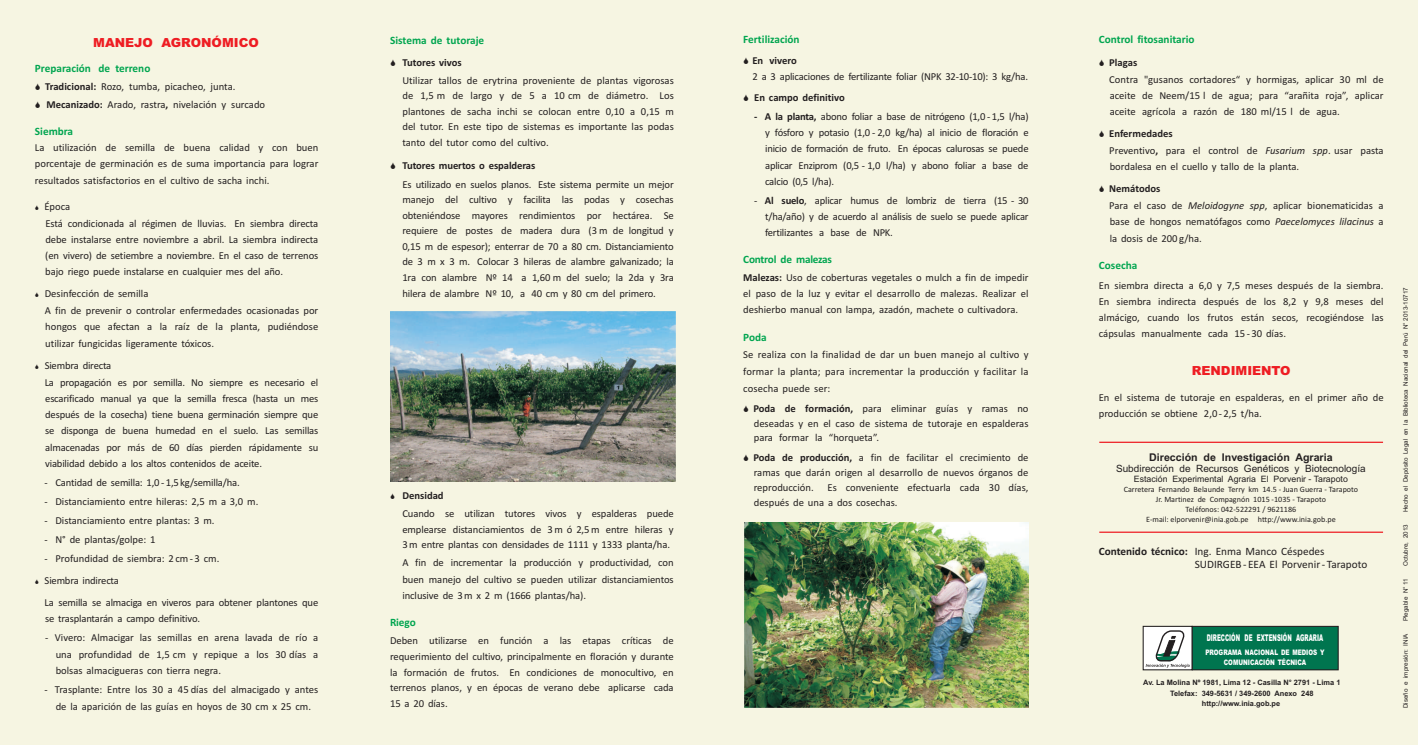
<style>
.page{position:relative;width:1418px;height:745px;background:#fff}
.page>*{position:absolute;margin:0;border:0;box-sizing:border-box;transform-origin:0 0}
.t1{font:900 12.5px "Arial";color:#ee1d23}
.t2{font:700 11.25px "Calibri";color:#00a54f}
.t3{font:11.25px/13.8px "Calibri";color:#231f20}
.t4{font:700 11.25px "Calibri";letter-spacing:-.02em;color:#00a54f}
.t5{font:10.62px/16.2px "Calibri";letter-spacing:-.01em;color:#231f20;text-align:justify}
.t6{font:700 10.62px "Calibri";color:#231f20}
.t7{font:700 10.62px "Arial";color:#231f20}
.t8{font:10px "Arial";color:#231f20}
.t9{font:900 9.25px "Arial";color:#fff;scale:.57 1}
.t10{font:8.75px "Arial";color:#231f20}
.t11{font:8.12px/9.9px "Calibri";color:#231f20;text-align:center}
.t12{font:900 7.62px/9.6px "Arial";color:#fff;text-align:center;scale:.75 1}
.t13{font:700 7.38px/11.6px "Arial";color:#231f20;text-align:center}
.t14{font:6.25px "Arial";color:#231f20}
.s1{font-weight:700}
.s2{font-style:italic}
</style>
<div class="page">
<div style="left:0;top:0;width:1417px;height:744px;background:#f6f5e2"></div>
<img style="left:390px;top:311px;width:285px;height:170px">
<img style="left:744px;top:522px;width:284px;height:185px">
<hr style="left:1099px;top:441px;width:283px;height:1px;background:#ee1d23">
<hr style="left:1099px;top:531px;width:283px;height:1px;background:#ee1d23">
<svg style="left:1142px;top:625px;width:197px;height:45px;background:#37896e"></svg>
<p class="t1" style="left:93px;top:38px;width:167px">MANEJO AGRONÓMICO</p>
<p class="t2" style="left:1098px;top:35px;width:97px">Control fitosanitario</p>
<p class="t2" style="left:743px;top:35px;width:58px">Fertilización</p>
<p class="t2" style="left:390px;top:36px;width:96px">Sistema de tutoraje</p>
<p class="t6" style="left:402px;top:57px;width:61px">Tutores vivos</p>
<p class="t5" style="left:402px;top:73px;width:273px;line-height:15.6px">Utilizar tallos de erytrina proveniente de plantas vigorosas de 1,5 m de largo y de 5 a 10 cm de diámetro. Los plantones de sacha inchi se colocan entre 0,10 a 0,15 m del tutor. En este tipo de sistemas es importante las podas tanto del tutor como del cultivo.</p>
<p class="t6" style="left:402px;top:161px;width:134px">Tutores muertos o espalderas</p>
<p class="t5" style="left:402px;top:177px;width:273px;line-height:15.6px">Es utilizado en suelos planos. Este sistema permite un mejor manejo del cultivo y facilita las podas y cosechas obteniéndose mayores rendimientos por hectárea. Se requiere de postes de madera dura (3 m de longitud y 0,15 m de espesor); enterrar de 70 a 80 cm. Distanciamiento de 3 m x 3 m. Colocar 3 hileras de alambre galvanizado; la 1ra con alambre Nº 14 a 1,60 m del suelo; la 2da y 3ra hilera de alambre Nº 10, a 40 cm y 80 cm del primero.</p>
<p class="t6" style="left:752px;top:56px;width:46px">En vivero</p>
<p class="t5" style="left:752px;top:69px;width:277px">2 a 3 aplicaciones de fertilizante foliar (NPK 32-10-10): 3 kg/ha.</p>
<p class="t6" style="left:754px;top:93px;width:92px">En campo definitivo</p>
<p class="t5" style="left:765px;top:109px;width:265px;text-indent:-11px"><span class="s1">- A la planta,</span> abono foliar a base de nitrógeno (1,0 - 1,5 l/ha) y fósforo y potasio (1,0 - 2,0 kg/ha) al inicio de floración e inicio de formación de fruto. En épocas calurosas se puede aplicar Enziprom (0,5 - 1,0 l/ha) y abono foliar a base de calcio (0,5 l/ha).</p>
<p class="t5" style="left:765px;top:193px;width:265px;text-indent:-11px">- <span class="s1">Al suelo</span>, aplicar humus de lombriz de tierra (15 - 30 t/ha/año) y de acuerdo al análisis de suelo se puede aplicar fertilizantes a base de NPK.</p>
<p class="t5" style="left:743px;top:270px;width:287px"><span class="s1">Malezas:</span> Uso de coberturas vegetales o mulch a fin de impedir el paso de la luz y evitar el desarrollo de malezas. Realizar el deshierbo manual con lampa, azadón, machete o cultivadora.</p>
<p class="t5" style="left:743px;top:347px;width:287px;line-height:16.9px">Se realiza con la finalidad de dar un buen manejo al cultivo y formar la planta; para incrementar la producción y facilitar la cosecha puede ser:</p>
<p class="t5" style="left:753px;top:401px;width:277px;line-height:14.9px"><span class="s1">Poda de formación,</span> para eliminar guías y ramas no deseadas y en el caso de sistema de tutoraje en espalderas para formar la “horqueta”.</p>
<p class="t5" style="left:753px;top:450px;width:277px;line-height:14.9px"><span class="s1">Poda de producción,</span> a fin de facilitar el crecimiento de ramas que darán origen al desarrollo de nuevos órganos de reproducción.</p>
<p class="t6" style="left:1109px;top:58px;width:29px">Plagas</p>
<p class="t5" style="left:1109px;top:72px;width:276px">Contra "gusanos cortadores“ y hormigas, aplicar 30 ml de aceite de Neem/15 l de agua; para “arañita roja”, aplicar aceite agrícola a razón de 180 ml/15 l de agua.</p>
<p class="t5" style="left:1109px;top:126px;width:276px;text-align:left"><span class="s1">Enfermedades<br></span>Preventivo<span class="s1">,</span> para el control de <span class="s2">Fusarium spp</span>. usar pasta bordalesa en el cuello y tallo de la planta.</p>
<p class="t5" style="left:1109px;top:181px;width:276px;text-align:left"><span class="s1">Nemátodos<br></span>Para el caso de <span class="s2">Meloidogyne spp</span>, aplicar bionematicidas a base de hongos nematófagos como <span class="s2">Paecelomyces lilacinus</span> a la dosis de 200 g/ha.</p>
<p class="t5" style="left:1098px;top:277px;width:286px">En siembra directa a 6,0 y 7,5 meses después de la siembra.<br>En siembra indirecta después de los 8,2 y 9,8 meses del almácigo, cuando los frutos están secos, recogiéndose las cápsulas manualmente cada 15 - 30 días.</p>
<p class="t2" style="left:35px;top:63px;width:117px">Preparación de terreno</p>
<p class="t5" style="left:45px;top:78px;width:221px;line-height:18.1px"><span class="s1">Tradicional:</span> Rozo, tumba, picacheo, junta.<br><span class="s1">Mecanizado:</span> Arado, rastra<span class="s1">,</span> nivelación y surcado</p>
<p class="t5" style="left:35px;top:140px;width:285px">La utilización de semilla de buena calidad y con buen porcentaje de germinación es de suma importancia para lograr resultados satisfactorios en el cultivo de sacha inchi.</p>
<p class="t5" style="left:44px;top:199px;width:275px;text-align:left">Época<br>Está condicionada al régimen de lluvias. En siembra directa debe instalarse entre noviembre a abril. La siembra indirecta (en vivero) de setiembre a noviembre. En el caso de terrenos bajo riego puede instalarse en cualquier mes del año.</p>
<p class="t5" style="left:45px;top:286px;width:275px;text-align:left">Desinfección de semilla<br>A fin de prevenir o controlar enfermedades ocasionadas por hongos que afectan a la raíz de la planta, pudiéndose utilizar fungicidas ligeramente tóxicos.</p>
<p class="t5" style="left:45px;top:357px;width:275px;text-align:left">Siembra directa<br>La propagación es por semilla. No siempre es necesario el escarificado manual ya que la semilla fresca (hasta un mes después de la cosecha) tiene buena germinación siempre que se disponga de buena humedad en el suelo. Las semillas almacenadas por más de 60 días pierden rápidamente su viabilidad debido a los altos contenidos de aceite.</p>
<p class="t5" style="left:45px;top:475px;width:197px">- Cantidad de semilla: 1,0 - 1,5 kg/semilla/ha.</p>
<p class="t5" style="left:45px;top:494px;width:215px">- Distanciamiento entre hileras: 2,5 m a 3,0 m.</p>
<p class="t5" style="left:45px;top:513px;width:171px">- Distanciamiento entre plantas: 3 m.</p>
<p class="t5" style="left:45px;top:531px;width:112px">- N° de plantas/golpe: 1</p>
<p class="t5" style="left:45px;top:547px;width:275px;line-height:22px;text-align:left">- Profundidad de siembra: 2 cm - 3 cm.<br>Siembra indirecta<br>La semilla se almaciga en viveros para obtener plantones que</p>
<p class="t5" style="left:45px;top:610px;width:156px">se trasplantarán a campo definitivo.</p>
<p class="t5" style="left:56px;top:630px;width:264px;text-indent:-11px">- Vivero: Almacigar las semillas en arena lavada de río a una profundidad de 1,5 cm y repique a los 30 días a bolsas almacigueras con tierra negra.</p>
<p class="t5" style="left:45px;top:682px;width:275px;text-align:center">- Trasplante: Entre los 30 a 45 días del almacigado y antes de la aparición de las guías en hoyos de 30 cm x 25 cm.</p>
<p class="t2" style="left:35px;top:127px;width:40px">Siembra</p>
<p class="t4" style="left:743px;top:254px;width:90px">Control de malezas</p>
<p class="t2" style="left:1098px;top:260px;width:40px">Cosecha</p>
<p class="t2" style="left:743px;top:332px;width:25px">Poda</p>
<p class="t1" style="left:1191px;top:366px;width:100px">RENDIMIENTO</p>
<p class="t5" style="left:1098px;top:390px;width:286px">En el sistema de tutoraje en espalderas, en el primer año de producción se obtiene 2,0 - 2,5 t/ha.</p>
<p class="t7" style="left:1149px;top:452px;width:185px">Dirección de Investigación Agraria</p>
<p class="t8" style="left:1116px;top:464px;width:251px">Subdirección de Recursos Genéticos y Biotecnología</p>
<p class="t10" style="left:1133px;top:475px;width:215px">Estación Experimental Agraria El Porvenir - Tarapoto</p>
<p class="t11" style="left:1123px;top:484px;width:236px">Carretera Fernando Belaunde Terry km 14.5 - Juan Guerra - Tarapoto Jr. Martinez de Compagnón 1015 -1035 - Tarapoto<br>Teléfonos: 042-522291 / 9621186<br>E-mail: elporvenir@inia.gob.pe http://www.inia.gob.pe</p>
<p class="t5" style="left:753px;top:480px;width:276px;line-height:14.9px;text-indent:74px">Es conveniente efectuarla cada 30 días, después de una a dos cosechas.</p>
<p class="t6" style="left:402px;top:490px;width:43px">Densidad</p>
<p class="t5" style="left:402px;top:506px;width:273px;line-height:15.6px">Cuando se utilizan tutores vivos y espalderas puede emplearse distanciamientos de 3 m ó 2,5 m entre hileras y 3 m entre plantas con densidades de 1111 y 1333 planta/ha.</p>
<p class="t5" style="left:402px;top:555px;width:273px">A fin de incrementar la producción y productividad, con buen manejo del cultivo se pueden utilizar distanciamientos inclusive de 3 m x 2 m (1666 plantas/ha).</p>
<p class="t5" style="left:390px;top:633px;width:285px;line-height:15.6px">Deben utilizarse en función a las etapas críticas de requerimiento del cultivo, principalmente en floración y durante la formación de frutos. En condiciones de monocultivo, en terrenos planos, y en épocas de verano debe aplicarse cada 15 a 20 días.</p>
<p class="t3" style="left:1194px;top:544px;width:174px;text-indent:-96px"><span class="s1">Contenido técnico:</span> Ing. Enma Manco Céspedes<br>SUDIRGEB - EEA El Porvenir - Tarapoto</p>
<p class="t2" style="left:390px;top:617px;width:27px">Riego</p>
<p class="t9" style="left:1206px;top:633px;width:206px">DIRECCIÓN DE EXTENSIÓN AGRARIA</p>
<p class="t12" style="left:1205px;top:648px;width:160px">PROGRAMA NACIONAL DE MEDIOS Y<br>COMUNICACIÓN TÉCNICA</p>
<p class="t13" style="left:1201px;top:698px;width:80px">http://www.inia.gob.pe</p>
<p class="t13" style="left:1143px;top:676px;width:199px">Av. La Molina Nº 1981, Lima 12 - Casilla N° 2791 - Lima 1<br>Telefax: 349-5631 / 349-2600 Anexo 248</p>
<p class="t14" style="left:1403px;top:512px;width:226px;rotate:-90deg">Hecho el Depósito Legal en la Biblioteca Nacional del Perú N° 2013-10717</p>
<p class="t14" style="left:1403px;top:565px;width:43px;rotate:-90deg">Octubre, 2013</p>
<p class="t14" style="left:1403px;top:621px;width:45px;rotate:-90deg">Plegable N° 11</p>
<p class="t14" style="left:1403px;top:707px;width:76px;rotate:-90deg">Diseño e impresión: INIA</p>
</div>
